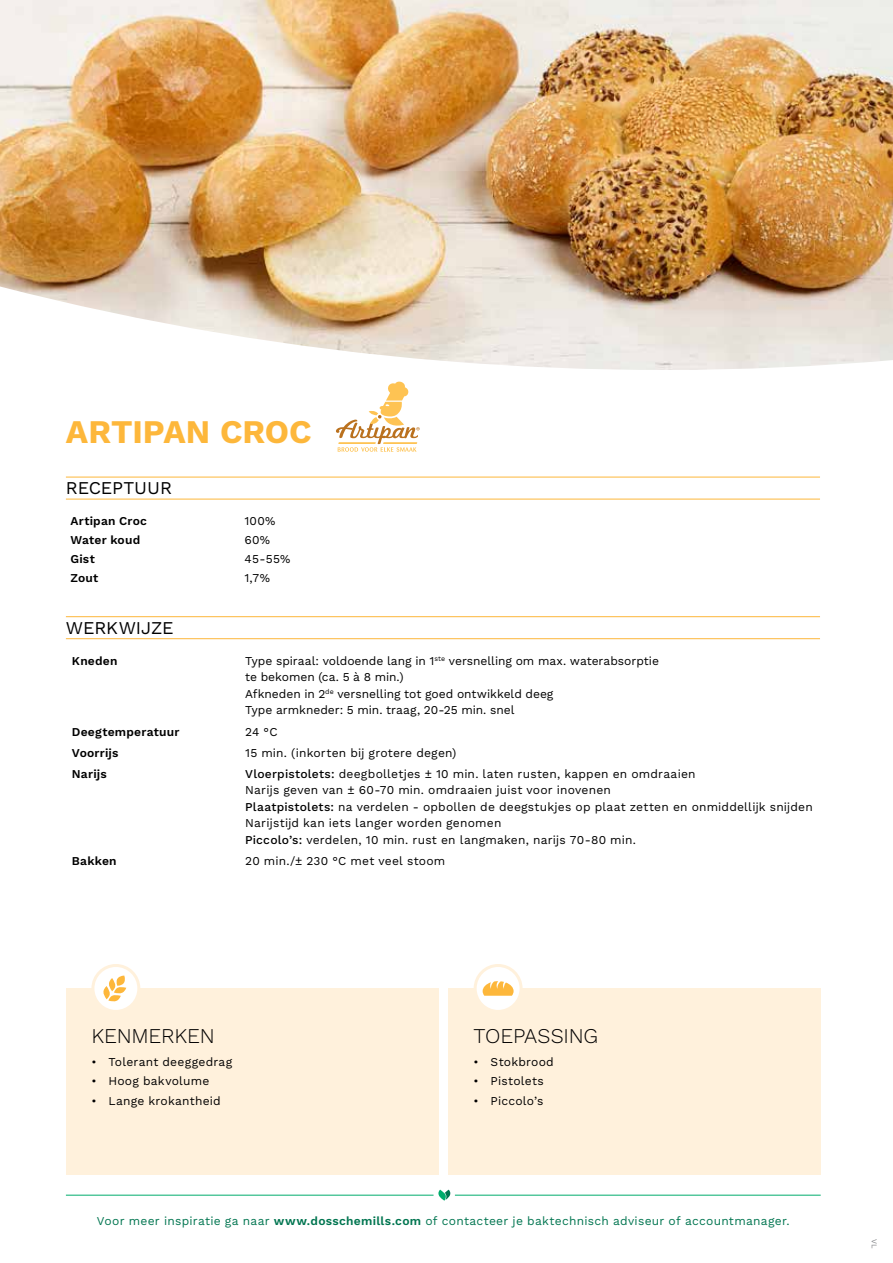
<style>
.page{position:relative;width:893px;height:1263px;background:#fff}
.page>*{position:absolute;margin:0;border:0;box-sizing:border-box;transform-origin:0 0}
.t1{font:700 33px "Work Sans";color:#fdb73b}
.t2{font:300 21px "Work Sans";letter-spacing:-.01em;color:#000}
.t3{font:18px "Work Sans";letter-spacing:-.005em;color:#000}
.t4{font:12px/16.5px "Work Sans";letter-spacing:.015em;color:#000}
.t5{font:12px/16.5px "Work Sans";letter-spacing:-.005em;color:#000}
.t6{font:12px "Work Sans";letter-spacing:.02em;color:#007550}
.t7{font:600 12px "Work Sans";letter-spacing:.02em;color:#000}
.t8{font:7.5px "Work Sans";color:#808285}
.s1{font-weight:500}
.s2{font-weight:600}
</style>
<div class="page">
<img style="left:0;top:0;width:893px;height:382px">
<hr style="left:66px;top:1195px;width:368px;height:1px;background:#00ac6c">
<hr style="left:455px;top:1195px;width:366px;height:1px;background:#00ac6c">
<svg style="left:438px;top:1189px;width:13px;height:12px"></svg>
<div style="left:448px;top:988px;width:373px;height:187px;background:#fff1dc"></div>
<div style="left:66px;top:988px;width:372px;height:187px;background:#fff1dc"></div>
<div style="left:93px;top:965px;width:46px;height:46px;background:#fff;border-radius:50%"></div>
<div style="left:91px;top:964px;width:49px;height:49px;border:3px solid #fff1dc;border-radius:50%"></div>
<div style="left:475px;top:965px;width:46px;height:46px;background:#fff;border-radius:50%"></div>
<div style="left:474px;top:964px;width:49px;height:49px;border:3px solid #fff1dc;border-radius:50%"></div>
<svg style="left:103px;top:975px;width:23px;height:27px"></svg>
<svg style="left:483px;top:981px;width:31px;height:15px"></svg>
<hr style="left:66px;top:477px;width:754px;height:1px;background:#fdb73b">
<hr style="left:66px;top:499px;width:754px;height:1px;background:#fdb73b">
<hr style="left:66px;top:616px;width:754px;height:1px;background:#fdb73b">
<hr style="left:66px;top:638px;width:754px;height:1px;background:#fdb73b">
<svg style="left:336px;top:382px;width:84px;height:70px"></svg>
<h1 class="t1" style="left:66px;top:413px;width:247px">ARTIPAN CROC</h1>
<h3 class="t3" style="left:66px;top:478px;width:108px">RECEPTUUR</h3>
<p class="t7" style="left:70px;top:514px;width:78px">Artipan Croc</p>
<p class="t4" style="left:244px;top:513px;width:33px">100%</p>
<p class="t7" style="left:70px;top:533px;width:71px">Water koud</p>
<p class="t4" style="left:244px;top:532px;width:27px">60%</p>
<p class="t7" style="left:70px;top:552px;width:26px">Gist</p>
<p class="t4" style="left:244px;top:551px;width:48px">45-55%</p>
<p class="t7" style="left:70px;top:570px;width:29px">Zout</p>
<p class="t4" style="left:244px;top:570px;width:27px">1,7%</p>
<h3 class="t3" style="left:66px;top:617px;width:109px">WERKWIJZE</h3>
<p class="t7" style="left:72px;top:654px;width:47px">Kneden</p>
<p class="t5" style="left:245px;top:653px;width:415px">Type spiraal: voldoende lang in 1<sup>ste</sup> versnelling om max. waterabsorptie te bekomen (ca. 5 à 8 min.)<br>Afkneden in 2<sup>de</sup> versnelling tot goed ontwikkeld deeg<br>Type armkneder: 5 min. traag, 20-25 min. snel</p>
<p class="t7" style="left:72px;top:724px;width:109px">Deegtemperatuur</p>
<p class="t4" style="left:245px;top:724px;width:34px">24 °C</p>
<p class="t7" style="left:72px;top:745px;width:48px">Voorrijs</p>
<p class="t4" style="left:245px;top:745px;width:213px">15 min. (inkorten bij grotere degen)</p>
<p class="t7" style="left:72px;top:767px;width:36px">Narijs</p>
<p class="t4" style="left:245px;top:766px;width:569px"><span class="s1">Vloerpistolets:</span> deegbolletjes ± 10 min. laten rusten, kappen en omdraaien<br>Narijs geven van ± 60-70 min. omdraaien juist voor inovenen<br><span class="s1">Plaatpistolets:</span> na verdelen - opbollen de deegstukjes op plaat zetten en onmiddellijk snijden Narijstijd kan iets langer worden genomen<br><span class="s1">Piccolo’s:</span> verdelen, 10 min. rust en langmaken, narijs 70-80 min.</p>
<p class="t7" style="left:72px;top:854px;width:46px">Bakken</p>
<p class="t4" style="left:245px;top:853px;width:202px">20 min./± 230 °C met veel stoom</p>
<h2 class="t2" style="left:91px;top:1023px;width:125px">KENMERKEN</h2>
<p class="t4" style="left:91px;top:1054px;width:142px">• Tolerant deeggedrag</p>
<p class="t4" style="left:91px;top:1073px;width:119px">• Hoog bakvolume</p>
<p class="t4" style="left:91px;top:1093px;width:131px">• Lange krokantheid</p>
<h2 class="t2" style="left:474px;top:1023px;width:126px">TOEPASSING</h2>
<p class="t4" style="left:474px;top:1054px;width:82px">• Stokbrood</p>
<p class="t4" style="left:474px;top:1073px;width:72px">• Pistolets</p>
<p class="t4" style="left:474px;top:1093px;width:71px">• Piccolo’s</p>
<p class="t6" style="left:97px;top:1213px;width:694px">Voor meer inspiratie ga naar <span class="s2">www.dosschemills.com</span> of contacteer je baktechnisch adviseur of accountmanager.</p>
<p class="t8" style="left:879px;top:1239px;width:11px;rotate:90deg">VL</p>
</div>
